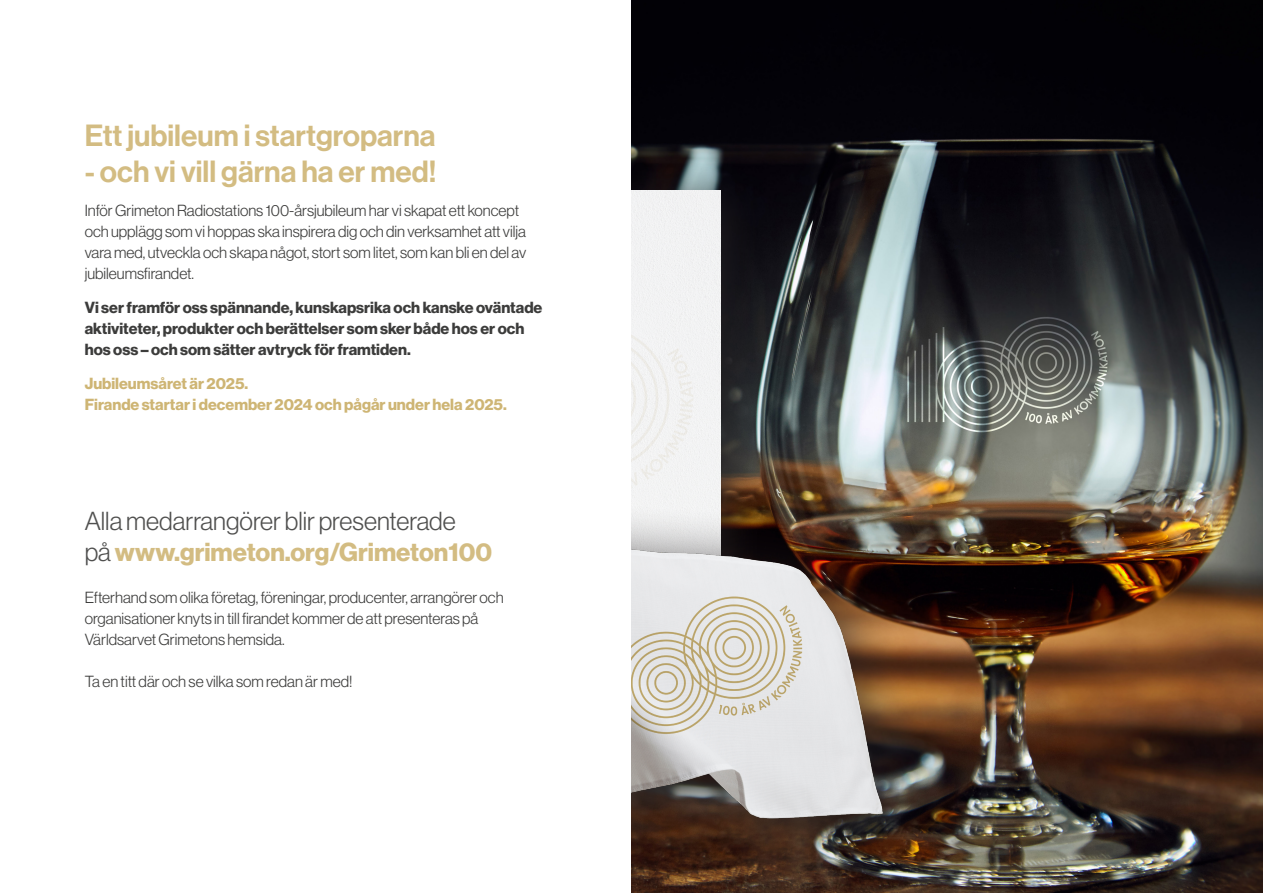
<style>
.page{position:relative;width:1263px;height:893px;background:#fff}
.page>*{position:absolute;margin:0;border:0;box-sizing:border-box;transform-origin:0 0}
.Rubrik_svart_-_guld{font:30px "N Haas Grotesk DS Pro 65 Md";color:#d3bc82}
.Rubrik_thin_svart{font:25.5px/30.6px "N Haas Grotesk DS Pro 45 Lt";color:#50504f}
.Brödtext_svart{font:15.75px/21px "N Haas Grotesk DS Pro 45 Lt";color:#3c3c3b}
.Rubrik_svart_-_guld-2{font:15.75px/21px "N Haas Grotesk DS Pro 45 Lt";color:#3c3c3b}
.Brödtext_svart-2{font:15.75px/21px "N Haas Grotesk DS Pro 75 Bd";color:#3c3c3b}
.Brödtext_svart-3{font:15.75px/21px "N Haas Grotesk DS Pro 75 Bd";color:#ceb574}
.s1{font-family:"N Haas Grotesk DS Pro 75 Bd";color:#d3bc82}
</style>
<div class="page">
<img style="left:647px;top:0;width:616px;height:893px">
<div style="left:631px;top:161px;width:136px;height:600px;background:#231f20;opacity:.75"></div>
<div style="left:647px;top:191px;width:74px;height:250px;background:#f2f2f3"></div>
<svg style="left:647px;top:326px;width:46px;height:115px"></svg>
<img style="left:631px;top:0;width:16px;height:441px">
<img style="left:631px;top:450px;width:327px;height:443px">
<p class="Rubrik_svart_-_guld" style="left:85px;top:119px;width:352px">Ett jubileum i startgroparna</p>
<p class="Rubrik_svart_-_guld" style="left:85px;top:155px;width:353px">- och vi vill gärna ha er med!</p>
<p class="Brödtext_svart" style="left:85px;top:200px;width:443px">Inför Grimeton Radiostations 100-årsjubileum har vi skapat ett koncept och upplägg som vi hoppas ska inspirera dig och din verksamhet att vilja vara med, utveckla och skapa något, stort som litet, som kan bli en del av jubileumsfirandet.</p>
<p class="Brödtext_svart-2" style="left:85px;top:297px;width:459px">Vi ser framför oss spännande, kunskapsrika och kanske oväntade aktiviteter, produkter och berättelser som sker både hos er och hos oss – och som sätter avtryck för framtiden.</p>
<p class="Brödtext_svart-3" style="left:85px;top:373px;width:424px">Jubileumsåret är 2025.<br>Firande startar i december 2024 och pågår under hela 2025.</p>
<p class="Rubrik_thin_svart" style="left:85px;top:506px;width:409px">Alla medarrangörer blir presenterade<br>på <span class="s1">www.grimeton.org/Grimeton100</span></p>
<p class="Rubrik_svart_-_guld-2" style="left:85px;top:586px;width:420px">Efterhand som olika företag, föreningar, producenter, arrangörer och organisationer knyts in till firandet kommer de att presenteras på<br>Världsarvet Grimetons hemsida.</p>
<p class="Rubrik_svart_-_guld-2" style="left:85px;top:670px;width:269px">Ta en titt där och se vilka som redan är med!</p>
</div>
